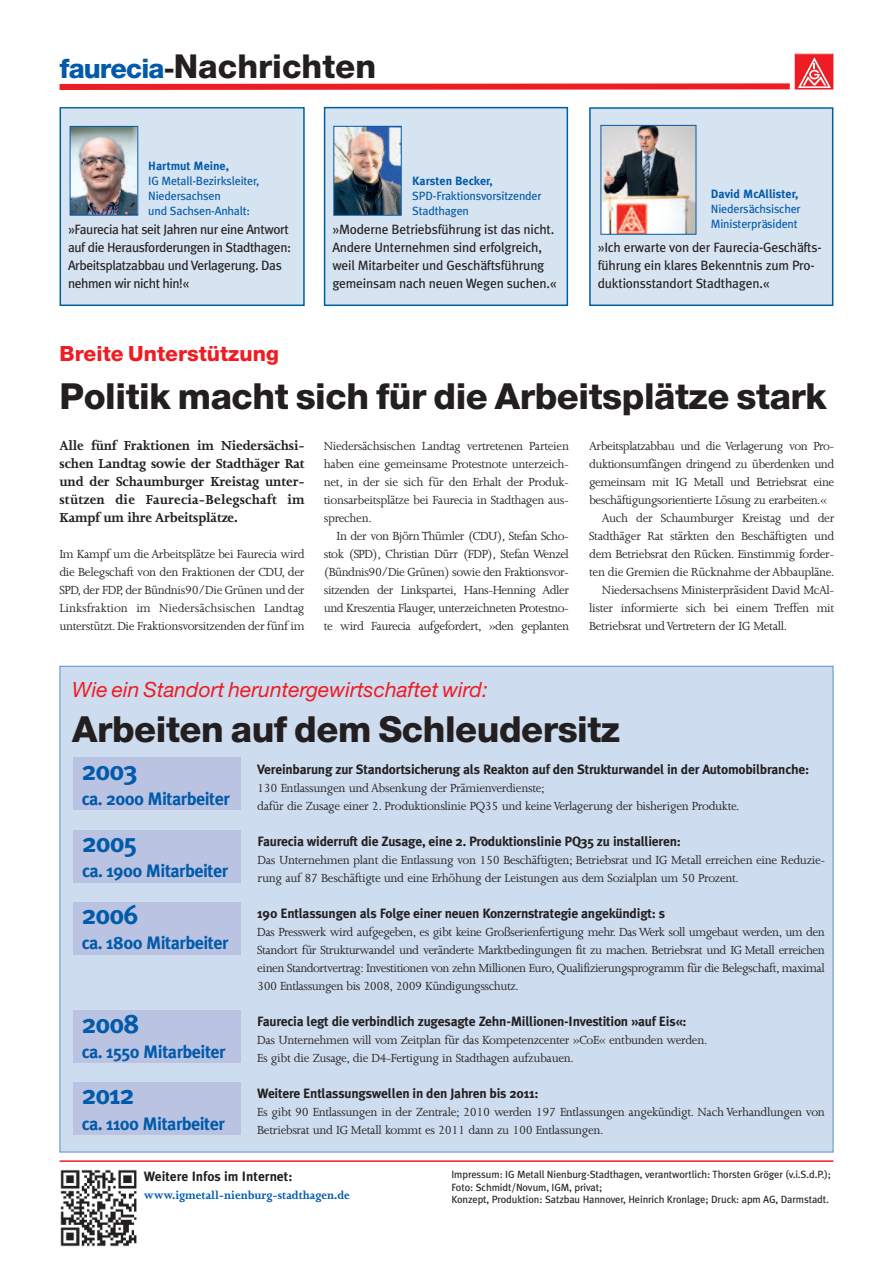
<style>
.page{position:relative;width:893px;height:1263px;background:#fff}
.page>*{position:absolute;margin:0;border:0;box-sizing:border-box;transform-origin:0 0}
.t1{font:800 36px "Helvetica Neue";letter-spacing:-.015em;color:#231f20}
.t2{font:800 33px "Helvetica Neue";color:#231f20}
.t3{font:700 27px "Meta Plus";letter-spacing:-.03em;color:#015aaa}
.t4{font:italic 21px "Helvetica Neue";color:#ee1d23}
.t5{font:800 21px "Helvetica Neue";color:#ee1d23}
.t6{font:700 18px "Meta Plus";letter-spacing:-.03em;color:#015aaa}
.t7{font:700 15px/18px "Joanna";letter-spacing:-.005em;color:#231f20;text-align:justify}
.t8{font:13.5px/18px "Joanna";letter-spacing:-.025em;color:#231f20;text-align:justify}
.t9{font:13.5px/18px "Meta Plus";letter-spacing:-.015em;color:#231f20}
.t10{font:700 13.5px "Meta Plus";letter-spacing:-.015em;color:#231f20}
.t11{font:700 12.75px "Joanna";color:#015aaa}
.t12{font:12px/15px "Meta Plus";letter-spacing:-.015em;color:#015aaa}
.t13{font:700 12px "Meta Plus";color:#015aaa}
.t14{font:10.5px/12.6px "Meta Plus";letter-spacing:-.01em;color:#231f20}
.s1{font-size:27px;color:#015aaa}
.s2{font-size:27px}
</style>
<div class="page">
<hr style="left:60px;top:1160px;width:773px;height:2px;background:#ee1d23">
<div style="left:795px;top:54px;width:38px;height:36px;border:1px solid #ee1d23"></div>
<svg style="left:59px;top:56px;width:773px;height:34px"></svg>
<div style="left:591px;top:109px;width:241px;height:196px;background:#d6e3f1"></div>
<div style="left:589px;top:107px;width:244px;height:199px;border:2px solid #005fa2"></div>
<img style="left:603px;top:127px;width:91px;height:106px">
<div style="left:601px;top:125px;width:95px;height:110px;border:1px solid #015aaa"></div>
<div style="left:325px;top:108px;width:242px;height:197px;background:#d6e3f1"></div>
<div style="left:324px;top:107px;width:244px;height:199px;border:2px solid #005fa2"></div>
<img style="left:335px;top:128px;width:65px;height:86px">
<div style="left:333px;top:126px;width:69px;height:90px;border:1px solid #015aaa"></div>
<div style="left:61px;top:109px;width:242px;height:196px;background:#d6e3f1"></div>
<div style="left:60px;top:107px;width:245px;height:199px;border:2px solid #005fa2"></div>
<img style="left:72px;top:128px;width:64px;height:85px">
<div style="left:70px;top:126px;width:68px;height:89px;border:1px solid #015aaa"></div>
<div style="left:60px;top:667px;width:773px;height:485px;background:#cddcee"></div>
<div style="left:73px;top:757px;width:167px;height:53px;background:#bac4e2"></div>
<div style="left:74px;top:830px;width:167px;height:52px;background:#bac4e2"></div>
<div style="left:73px;top:902px;width:167px;height:52px;background:#bac4e2"></div>
<div style="left:73px;top:1011px;width:167px;height:52px;background:#bac4e2"></div>
<div style="left:73px;top:1082px;width:167px;height:53px;background:#bac4e2"></div>
<img style="left:60px;top:1170px;width:76px;height:76px">
<h2 class="t2" style="left:60px;top:55px;width:318px"><span class="s1">faurecia</span><span class="s2">-</span>Nachrichten</h2>
<p class="t13" style="left:148px;top:159px;width:82px">Hartmut Meine,</p>
<p class="t12" style="left:148px;top:173px;width:113px">IG Metall-Bezirksleiter,<br>Niedersachsen<br>und Sachsen-Anhalt:</p>
<p class="t13" style="left:412px;top:174px;width:82px">Karsten Becker,</p>
<p class="t12" style="left:412px;top:188px;width:131px">SPD-Fraktionsvorsitzender<br>Stadthagen</p>
<p class="t9" style="left:68px;top:220px;width:225px">»Faurecia hat seit Jahren nur eine Antwort auf die Herausforderungen in Stadthagen:<br>Arbeitsplatzabbau und Verlagerung. Das nehmen wir nicht hin!«</p>
<h3 class="t5" style="left:60px;top:346px;width:221px">Breite Unterstützung</h3>
<p class="t9" style="left:332px;top:220px;width:226px">»Moderne Betriebsführung ist das nicht.<br>Andere Unternehmen sind erfolgreich, weil Mitarbeiter und Geschäftsführung gemeinsam nach neuen Wegen suchen.«</p>
<p class="t13" style="left:711px;top:187px;width:89px">David McAllister,</p>
<p class="t12" style="left:711px;top:201px;width:91px">Niedersächsischer<br>Ministerpräsident</p>
<p class="t9" style="left:598px;top:238px;width:225px">»Ich erwarte von der Faurecia-Geschäfts&shy;führung ein klares Bekenntnis zum Pro&shy;duktionsstandort Stadthagen.«</p>
<h1 class="t1" style="left:60px;top:383px;width:769px">Politik macht sich für die Arbeitsplätze stark</h1>
<p class="t7" style="left:60px;top:438px;width:247px">Alle fünf Fraktionen im Niedersächsi&shy;schen Landtag sowie der Stadthäger Rat und der Schaumburger Kreistag unter&shy;stützen die Faurecia-Belegschaft im Kampf um ihre Arbeitsplätze.</p>
<p class="t8" style="left:59px;top:546px;width:247px">Im Kampf um die Arbeitsplätze bei Faurecia wird die Belegschaft von den Fraktionen der CDU, der SPD, der FDP, der Bündnis90/Die Grünen und der Linksfraktion im Niedersächsischen Landtag unterstützt. Die Fraktionsvorsitzenden der fünf im</p>
<p class="t8" style="left:324px;top:438px;width:247px">Niedersächsischen Landtag vertretenen Parteien haben eine gemeinsame Protestnote unterzeich&shy;net, in der sie sich für den Erhalt der Produk&shy;tionsarbeitsplätze bei Faurecia in Stadthagen aus&shy;sprechen.</p>
<p class="t8" style="left:324px;top:528px;width:247px;text-indent:13px">In der von Björn Thümler (CDU), Stefan Scho&shy;stok (SPD), Christian Dürr (FDP), Stefan Wenzel (Bündnis90/Die Grünen) sowie den Fraktionsvor&shy;sitzenden der Linkspartei, Hans-Henning Adler und Kreszentia Flauger, unterzeichneten Protestno&shy;te wird Faurecia aufgefordert, »den geplanten</p>
<p class="t8" style="left:589px;top:438px;width:247px">Arbeitsplatzabbau und die Verlagerung von Pro-</p>
<p class="t8" style="left:589px;top:456px;width:247px">duktionsumfängen dringend zu überdenken und</p>
<p class="t8" style="left:589px;top:474px;width:247px">gemeinsam mit IG Metall und Betriebsrat eine</p>
<p class="t8" style="left:589px;top:492px;width:239px">beschäftigungsorientierte Lösung zu erarbeiten.«</p>
<p class="t8" style="left:602px;top:510px;width:234px">Auch der Schaumburger Kreistag und der</p>
<p class="t8" style="left:589px;top:528px;width:247px">Stadthäger Rat stärkten den Beschäftigten und</p>
<p class="t8" style="left:589px;top:546px;width:247px">dem Betriebsrat den Rücken. Einstimmig forder-</p>
<p class="t8" style="left:589px;top:564px;width:247px">ten die Gremien die Rücknahme der Abbaupläne.</p>
<p class="t8" style="left:602px;top:582px;width:234px">Niedersachsens Ministerpräsident David McAl-</p>
<p class="t8" style="left:589px;top:600px;width:247px">lister informierte sich bei einem Treffen mit</p>
<p class="t8" style="left:589px;top:618px;width:200px">Betriebsrat undVertretern der IG Metall.</p>
<h3 class="t4" style="left:72px;top:677px;width:417px">Wie ein Standort heruntergewirtschaftet wird:</h3>
<h1 class="t1" style="left:72px;top:716px;width:549px">Arbeiten auf dem Schleudersitz</h1>
<h3 class="t3" style="left:82px;top:754px;width:58px">2003</h3>
<h3 class="t6" style="left:82px;top:788px;width:150px">ca. 2000 Mitarbeiter</h3>
<h3 class="t3" style="left:82px;top:827px;width:57px">2005</h3>
<h3 class="t6" style="left:82px;top:861px;width:148px">ca. 1900 Mitarbeiter</h3>
<h3 class="t3" style="left:82px;top:899px;width:59px">2006</h3>
<h3 class="t6" style="left:82px;top:933px;width:148px">ca. 1800 Mitarbeiter</h3>
<h3 class="t3" style="left:82px;top:1008px;width:60px">2008</h3>
<h3 class="t6" style="left:82px;top:1041px;width:145px">ca. 1550 Mitarbeiter</h3>
<p class="t10" style="left:257px;top:761px;width:553px">Vereinbarung zur Standortsicherung als Reakton auf den Strukturwandel in der Automobilbranche:</p>
<p class="t8" style="left:257px;top:780px;width:484px">130 Entlassungen und Absenkung der Prämienverdienste;<br>dafür die Zusage einer 2. Produktionslinie PQ35 und keineVerlagerung der bisherigen Produkte.</p>
<p class="t10" style="left:258px;top:833px;width:425px">Faurecia widerruft die Zusage, eine 2. Produktionslinie PQ35 zu installieren:</p>
<p class="t8" style="left:258px;top:852px;width:569px">Das Unternehmen plant die Entlassung von 150 Beschäftigten; Betriebsrat und IG Metall erreichen eine Reduzie&shy;rung auf 87 Beschäftigte und eine Erhöhung der Leistungen aus dem Sozialplan um 50 Prozent.</p>
<p class="t10" style="left:257px;top:905px;width:409px">190 Entlassungen als Folge einer neuen Konzernstrategie angekündigt: s</p>
<p class="t8" style="left:257px;top:924px;width:569px">Das Presswerk wird aufgegeben, es gibt keine Großserienfertigung mehr. Das Werk soll umgebaut werden, um den Standort für Strukturwandel und veränderte Marktbedingungen fit zu machen. Betriebsrat und IG Metall erreichen einen Standortvertrag: Investitionen von zehn Millionen Euro, Qualifizierungsprogramm für die Belegschaft, maximal 300 Entlassungen bis 2008, 2009 Kündigungsschutz.</p>
<p class="t10" style="left:257px;top:1013px;width:431px">Faurecia legt die verbindlich zugesagte Zehn-Millionen-Investition »auf Eis«:</p>
<p class="t8" style="left:257px;top:1032px;width:452px">Das Unternehmen will vom Zeitplan für das Kompetenzcenter »CoE« entbunden werden.<br>Es gibt die Zusage, die D4-Fertigung in Stadthagen aufzubauen.</p>
<p class="t10" style="left:257px;top:1085px;width:283px">Weitere Entlassungswellen in den Jahren bis 2011:</p>
<p class="t8" style="left:257px;top:1104px;width:569px">Es gibt 90 Entlassungen in der Zentrale; 2010 werden 197 Entlassungen angekündigt. Nach Verhandlungen von<br>Betriebsrat und IG Metall kommt es 2011 dann zu 100 Entlassungen.</p>
<p class="t10" style="left:144px;top:1168px;width:150px">Weitere Infos im Internet:</p>
<p class="t11" style="left:144px;top:1190px;width:207px">www.igmetall-nienburg-stadthagen.de</p>
<h3 class="t3" style="left:82px;top:1079px;width:54px">2012</h3>
<h3 class="t6" style="left:82px;top:1113px;width:145px">ca. 1100 Mitarbeiter</h3>
<p class="t14" style="left:451px;top:1168px;width:381px">Impressum: IG Metall Nienburg-Stadthagen, verantwortlich: Thorsten Gröger (v.i.S.d.P.);<br>Foto: Schmidt/Novum, IGM, privat;<br>Konzept, Produktion: Satzbau Hannover, Heinrich Kronlage; Druck: apm AG, Darmstadt.</p>
</div>
